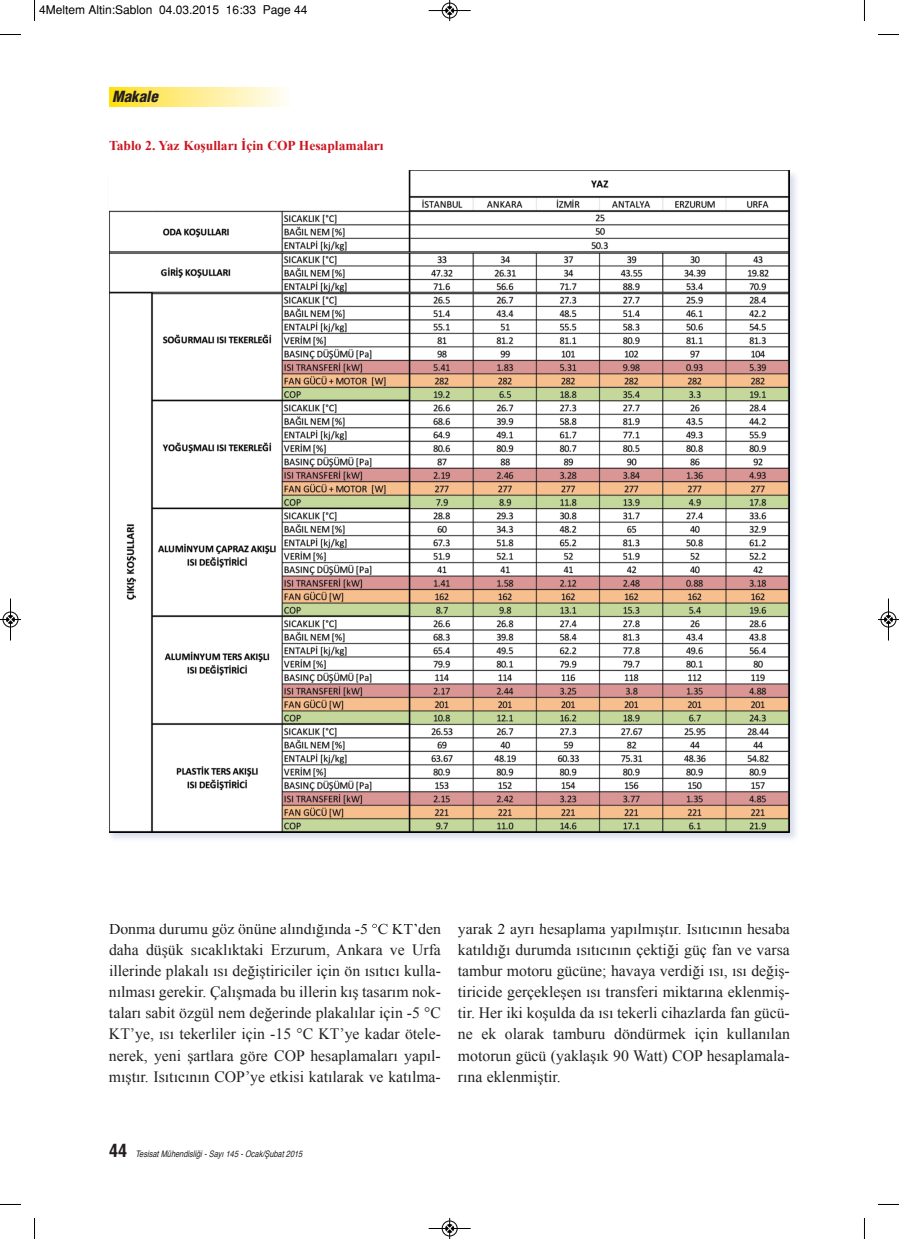
<style>
.page{position:relative;width:899px;height:1239px;background:#fff}
.page>*{position:absolute;margin:0;border:0;box-sizing:border-box;transform-origin:0 0}
.t1{font:15.75px/21px "Times New Roman";color:#231f20;text-align:justify}
.t2{font:italic 900 condensed 15px "Helvetica";color:#231f20}
.t3{font:700 13.5px "Times New Roman";color:#cd1520}
.t4{font:12px "Helvetica";color:#000}
.t5{font:italic condensed 9px "Helvetica";color:#231f20}
.s1{font-weight:700;font-style:normal;font-size:18px}
</style>
<div class="page">
<svg style="left:109px;top:88px;width:176px;height:19px;background:#feee8b"></svg>
<img style="left:109px;top:170px;width:687px;height:756px">
<img style="left:109px;top:923px;width:45px;height:3px">
<svg style="left:484px;top:923px;width:8px;height:3px"></svg>
<img style="left:109px;top:171px;width:680px;height:661px">
<svg style="left:34px;top:0;width:1px;height:21px"></svg>
<svg style="left:0;top:34px;width:21px;height:1px"></svg>
<svg style="left:878px;top:34px;width:20px;height:1px"></svg>
<svg style="left:34px;top:1218px;width:1px;height:20px"></svg>
<svg style="left:0;top:1204px;width:21px;height:1px"></svg>
<svg style="left:878px;top:1204px;width:20px;height:1px"></svg>
<div style="left:441px;top:3px;width:16px;height:16px;border:1px solid #fff;border-radius:50%"></div>
<hr style="left:428px;top:10px;width:42px;height:1px;background:#000">
<div style="left:442px;top:3px;width:15px;height:15px;border:1px solid #000;border-radius:50%"></div>
<svg style="left:445px;top:0;width:8px;height:21px"></svg>
<div style="left:441px;top:1220px;width:16px;height:16px;border:1px solid #fff;border-radius:50%"></div>
<hr style="left:428px;top:1228px;width:42px;height:1px;background:#000">
<div style="left:442px;top:1220px;width:15px;height:15px;border:1px solid #000;border-radius:50%"></div>
<svg style="left:445px;top:1218px;width:8px;height:20px"></svg>
<hr style="left:10px;top:598px;width:1px;height:42px;background:#000">
<div style="left:3px;top:611px;width:15px;height:16px;border:1px solid #000;border-radius:50%"></div>
<svg style="left:0;top:615px;width:21px;height:8px"></svg>
<div style="left:880px;top:611px;width:16px;height:16px;border:1px solid #fff;border-radius:50%"></div>
<hr style="left:887px;top:598px;width:1px;height:42px;background:#000">
<div style="left:880px;top:611px;width:15px;height:16px;border:1px solid #000;border-radius:50%"></div>
<svg style="left:878px;top:615px;width:20px;height:8px"></svg>
<p class="t4" style="left:39px;top:2px;width:270px">4Meltem Altin:Sablon 04.03.2015 16:33 Page 44</p>
<p class="t2" style="left:112px;top:87px;width:51px">Makale</p>
<p class="t3" style="left:109px;top:138px;width:276px">Tablo 2. Yaz Koşulları İçin COP Hesaplamaları</p>
<p class="t1" style="left:109px;top:918px;width:333px">Donma durumu göz önüne alındığında -5 °C KT’den daha düşük sıcaklıktaki Erzurum, Ankara ve Urfa illerinde plakalı ısı değiştiriciler için ön ısıtıcı kulla&shy;nılması gerekir. Çalışmada bu illerin kış tasarım nok&shy;taları sabit özgül nem değerinde plakalılar için -5 °C KT’ye, ısı tekerliler için -15 °C KT’ye kadar ötele&shy;nerek, yeni şartlara göre COP hesaplamaları yapıl&shy;mıştır. Isıtıcının COP’ye etkisi katılarak ve katılma-</p>
<p class="t1" style="left:457px;top:918px;width:333px">yarak 2 ayrı hesaplama yapılmıştır. Isıtıcının hesaba katıldığı durumda ısıtıcının çektiği güç fan ve varsa tambur motoru gücüne; havaya verdiği ısı, ısı değiş&shy;tiricide gerçekleşen ısı transferi miktarına eklenmiş&shy;tir. Her iki koşulda da ısı tekerli cihazlarda fan gücü&shy;ne ek olarak tamburu döndürmek için kullanılan motorun gücü (yaklaşık 90 Watt) COP hesaplamala&shy;rına eklenmiştir.</p>
<p class="t5" style="left:109px;top:1149px;width:196px"><span class="s1">4 4</span> Tesisat Mühendisliği - Sayı 145 - Ocak/Şubat 2015</p>
</div>
